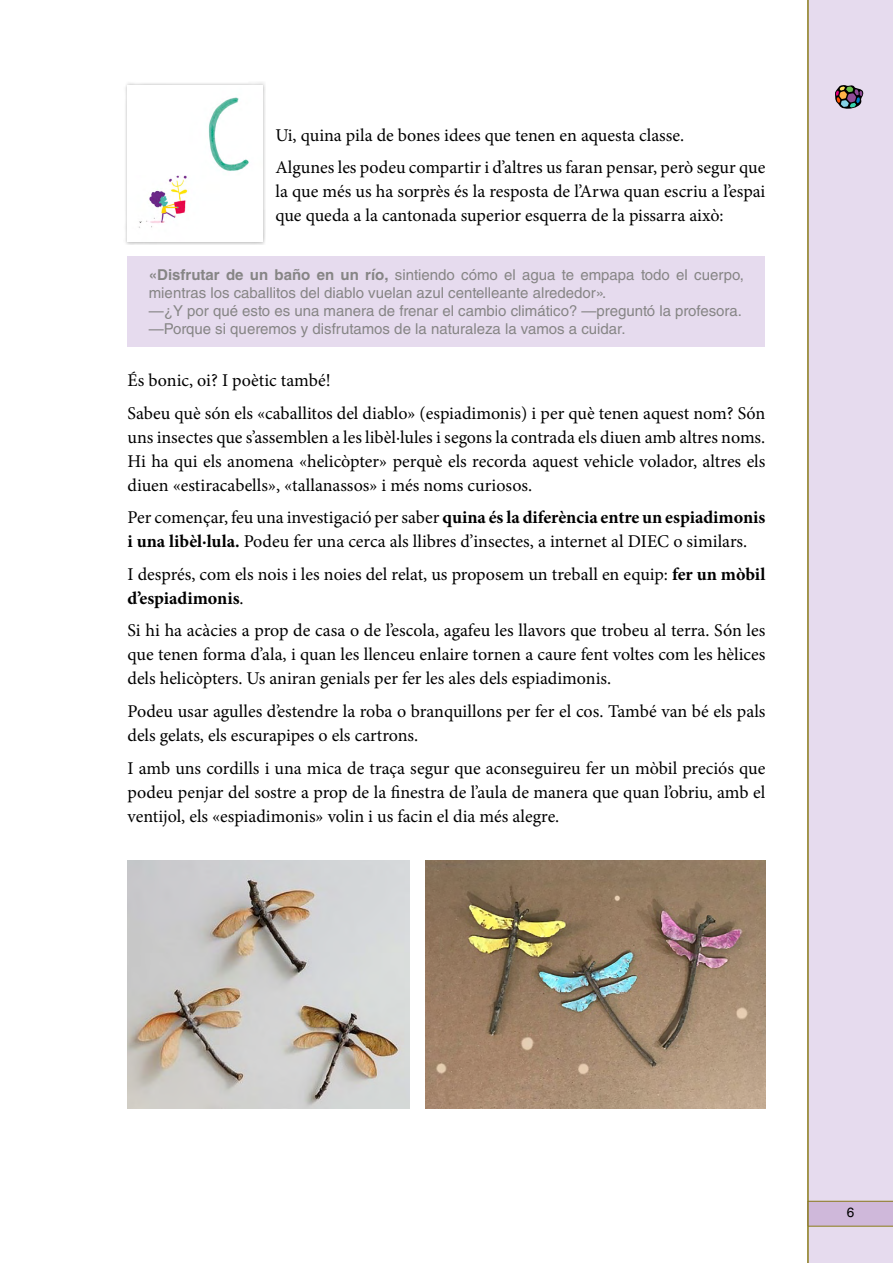
<style>
.page{position:relative;width:893px;height:1263px;background:#fff}
.page>*{position:absolute;margin:0;border:0;box-sizing:border-box;transform-origin:0 0}
.t1{font:18px/24px "Minion Pro";color:#000}
.t2{font:15px/18px "Helvetica LT Std";color:#868585}
.t3{font:13.5px "Helvetica LT Std";color:#000}
.s1{font-weight:700}
</style>
<div class="page">
<div style="left:809px;top:0;width:84px;height:1263px;background:#e6dbee"></div>
<div style="left:808px;top:1201px;width:85px;height:25px;background:#cfb8da"></div>
<hr style="left:808px;top:1201px;width:85px;height:1px;background:#897a19">
<hr style="left:808px;top:1226px;width:85px;height:1px;background:#897a19">
<hr style="left:807px;top:0;width:2px;height:1263px;background:#897a19">
<svg style="left:835px;top:85px;width:29px;height:24px"></svg>
<div style="left:128px;top:257px;width:637px;height:54px;background:#e6dbee"></div>
<div style="left:128px;top:311px;width:637px;height:36px;background:#e6dbee"></div>
<div style="left:124px;top:82px;width:142px;height:163px;background:#000;opacity:.3"></div>
<img style="left:128px;top:85px;width:135px;height:156px">
<img style="left:128px;top:860px;width:282px;height:248px">
<img style="left:425px;top:860px;width:340px;height:248px">
<p class="t1" style="left:275px;top:119px;width:492px;line-height:32.5px">Ui, quina pila de bones idees que tenen en aquesta classe.<br>Algunes les podeu compartir i d’altres us faran pensar, però segur que</p>
<p class="t1" style="left:275px;top:179px;width:491px">la que més us ha sorprès és la resposta de l’Arwa quan escriu a l’espai que queda a la cantonada superior esquerra de la pissarra això:</p>
<p class="t2" style="left:149px;top:266px;width:597px"><span class="s1">«Disfrutar de un baño en un río,</span> sintiendo cómo el agua te empapa todo el cuerpo, mientras los caballitos del diablo vuelan azul centelleante alrededor».<br>—¿Y por qué esto es una manera de frenar el cambio climático? —preguntó la profesora. —Porque si queremos y disfrutamos de la naturaleza la vamos a cuidar.</p>
<p class="t1" style="left:128px;top:364px;width:639px;line-height:32.5px">És bonic, oi? I poètic també!<br>Sabeu què són els «caballitos del diablo» (espiadimonis) i per què tenen aquest nom? Són</p>
<p class="t1" style="left:128px;top:425px;width:639px;text-align:justify">uns insectes que s’assemblen a les libèl·lules i segons la contrada els diuen amb altres noms.<br>Hi ha qui els anomena «helicòpter» perquè els recorda aquest vehicle volador, altres els diuen «estiracabells», «tallanassos» i més noms curiosos.</p>
<p class="t1" style="left:128px;top:506px;width:639px">Per començar, feu una investigació per saber <span class="s1">quina és la diferència entre un espiadimonis i una libèl·lula.</span> Podeu fer una cerca als llibres d’insectes, a internet al DIEC o similars.</p>
<p class="t1" style="left:128px;top:562px;width:639px">I després, com els nois i les noies del relat, us proposem un treball en equip: <span class="s1">fer un mòbil d’espiadimonis</span>.</p>
<p class="t1" style="left:128px;top:619px;width:639px;text-align:justify">Si hi ha acàcies a prop de casa o de l’escola, agafeu les llavors que trobeu al terra. Són les que tenen forma d’ala, i quan les llenceu enlaire tornen a caure fent voltes com les hèlices dels helicòpters. Us aniran genials per fer les ales dels espiadimonis.</p>
<p class="t1" style="left:128px;top:699px;width:639px">Podeu usar agulles d’estendre la roba o branquillons per fer el cos. També van bé els pals dels gelats, els escurapipes o els cartrons.</p>
<p class="t1" style="left:128px;top:756px;width:639px;text-align:justify">I amb uns cordills i una mica de traça segur que aconseguireu fer un mòbil preciós que podeu penjar del sostre a prop de la finestra de l’aula de manera que quan l’obriu, amb el ventijol, els «espiadimonis» volin i us facin el dia més alegre.</p>
<p class="t3" style="left:847px;top:1205px;width:9px">6</p>
</div>
